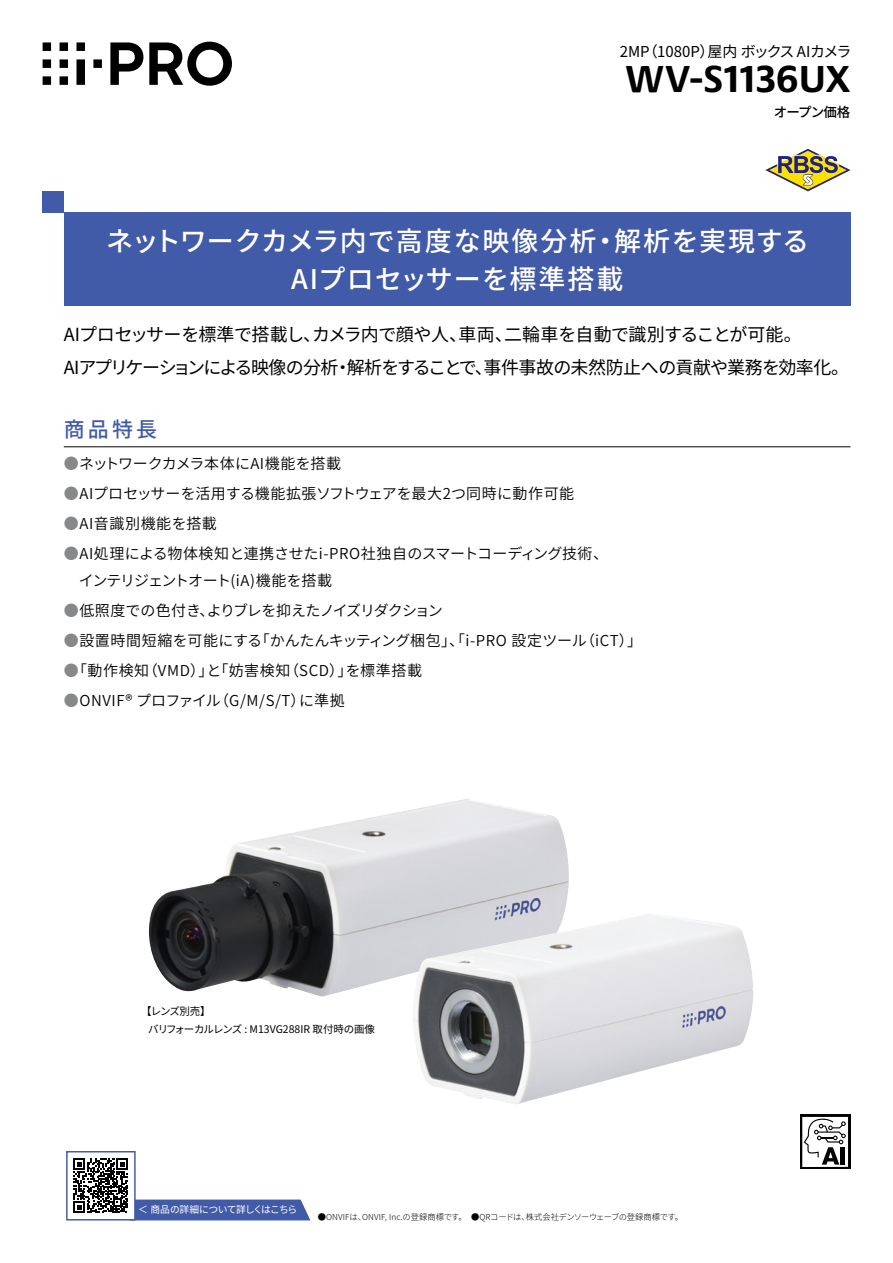
<style>
.page{position:relative;width:893px;height:1263px;background:#fff}
.page>*{position:absolute;margin:0;border:0;box-sizing:border-box;transform-origin:0 0}
.t1{font:700 39px "Praxis Next";letter-spacing:-.005em;color:#000}
.t2{font:500 27px/37.5px "Source Han Sans";letter-spacing:.04em;color:#fff;text-align:center}
.t3{font:500 21px "Source Han Sans";color:#425ba8}
.t4{font:18px/33px "Source Han Sans";letter-spacing:-.035em;color:#000}
.t5{font:15px "Source Han Sans";letter-spacing:.005em;color:#000}
.t6{font:15px/27px "Source Han Sans";letter-spacing:-.015em;color:#000}
.t7{font:15px "Source Han Sans";letter-spacing:.04em;color:#000}
.t8{font:15px "Source Han Sans";letter-spacing:-.05em;color:#000}
.t9{font:15px "Source Han Sans";color:#000}
.t10{font:500 13.5px "Source Han Sans";letter-spacing:-.07em;color:#000}
.t11{font:10.5px/18.3px "Source Han Sans";letter-spacing:-.015em;color:#000}
.t12{font:9.75px "Source Han Sans";letter-spacing:-.045em;color:#fff}
.t13{font:300 8.25px "Source Han Sans";letter-spacing:.01em;color:#000}
.s1{color:#878889}
</style>
<div class="page">
<svg style="left:43px;top:42px;width:189px;height:44px"></svg>
<div style="left:800px;top:1114px;width:50px;height:55px;background:linear-gradient(to right,#101010,#0f0f0f)"></div>
<div style="left:802px;top:1117px;width:46px;height:50px;background:#fff"></div>
<svg style="left:804px;top:1118px;width:42px;height:46px"></svg>
<svg style="left:765px;top:149px;width:85px;height:42px"></svg>
<div style="left:43px;top:191px;width:21px;height:22px;background:#425ba8"></div>
<div style="left:64px;top:213px;width:786px;height:93px;background:#425ba8"></div>
<hr style="left:64px;top:446px;width:786px;height:1px;background:#000">
<img style="left:148px;top:799px;width:421px;height:198px">
<img style="left:412px;top:913px;width:341px;height:191px">
<svg style="left:73px;top:1158px;width:237px;height:62px"></svg>
<div style="left:66px;top:1151px;width:70px;height:69px;border:1px solid #425ba8"></div>
<p class="t9" style="left:620px;top:43px;width:233px">2MP（1080P）屋内 ボックス AIカメラ</p>
<h1 class="t1" style="left:626px;top:48px;width:226px">WV-S1136UX</h1>
<p class="t10" style="left:774px;top:105px;width:78px">オープン価格</p>
<h2 class="t2" style="left:106px;top:223px;width:704px">ネットワークカメラ内で高度な映像分析・解析を実現する<br>AIプロセッサーを標準搭載</h2>
<p class="t4" style="left:64px;top:318px;width:787px">AIプロセッサーを標準で搭載し、カメラ内で顔や人、車両、二輪車を自動で識別することが可能。<br>AIアプリケーションによる映像の分析・解析をすることで、事件事故の未然防止への貢献や業務を効率化。</p>
<h3 class="t3" style="left:64px;top:418px;width:95px">商品特長</h3>
<p class="t5" style="left:64px;top:455px;width:279px"><span class="s1">●</span>ネットワークカメラ本体にAI機能を搭載</p>
<p class="t5" style="left:64px;top:485px;width:512px"><span class="s1">●</span>AIプロセッサーを活用する機能拡張ソフトウェアを最大2つ同時に動作可能</p>
<p class="t7" style="left:64px;top:515px;width:155px"><span class="s1">●</span>AI音識別機能を搭載</p>
<p class="t6" style="left:64px;top:541px;width:546px"><span class="s1">●</span>AI処理による物体検知と連携させたi-PRO社独自のスマートコーディング技術、　インテリジェントオート(iA)機能を搭載</p>
<p class="t8" style="left:64px;top:602px;width:380px"><span class="s1">●</span>低照度での色付き、よりブレを抑えたノイズリダクション</p>
<p class="t5" style="left:64px;top:632px;width:580px"><span class="s1">●</span>設置時間短縮を可能にする「かんたんキッティング梱包」、「i-PRO 設定ツール（iCT）」</p>
<p class="t7" style="left:64px;top:662px;width:360px"><span class="s1">●</span>「動作検知（VMD）」と「妨害検知（SCD）」を標準搭載</p>
<p class="t5" style="left:64px;top:692px;width:283px"><span class="s1">●</span>ONVIF® プロファイル（G/M/S/T）に準拠</p>
<p class="t11" style="left:148px;top:1002px;width:228px;text-indent:-7px">【レンズ別売】<br>バリフォーカルレンズ : M13VG288IR 取付時の画像</p>
<p class="t12" style="left:138px;top:1204px;width:160px">＜ 商品の詳細について詳しくはこちら</p>
<p class="t13" style="left:318px;top:1212px;width:367px">●ONVIFは、ONVIF, Inc.の登録商標です。　●QRコードは、株式会社デンソーウェーブの登録商標です。</p>
</div>
